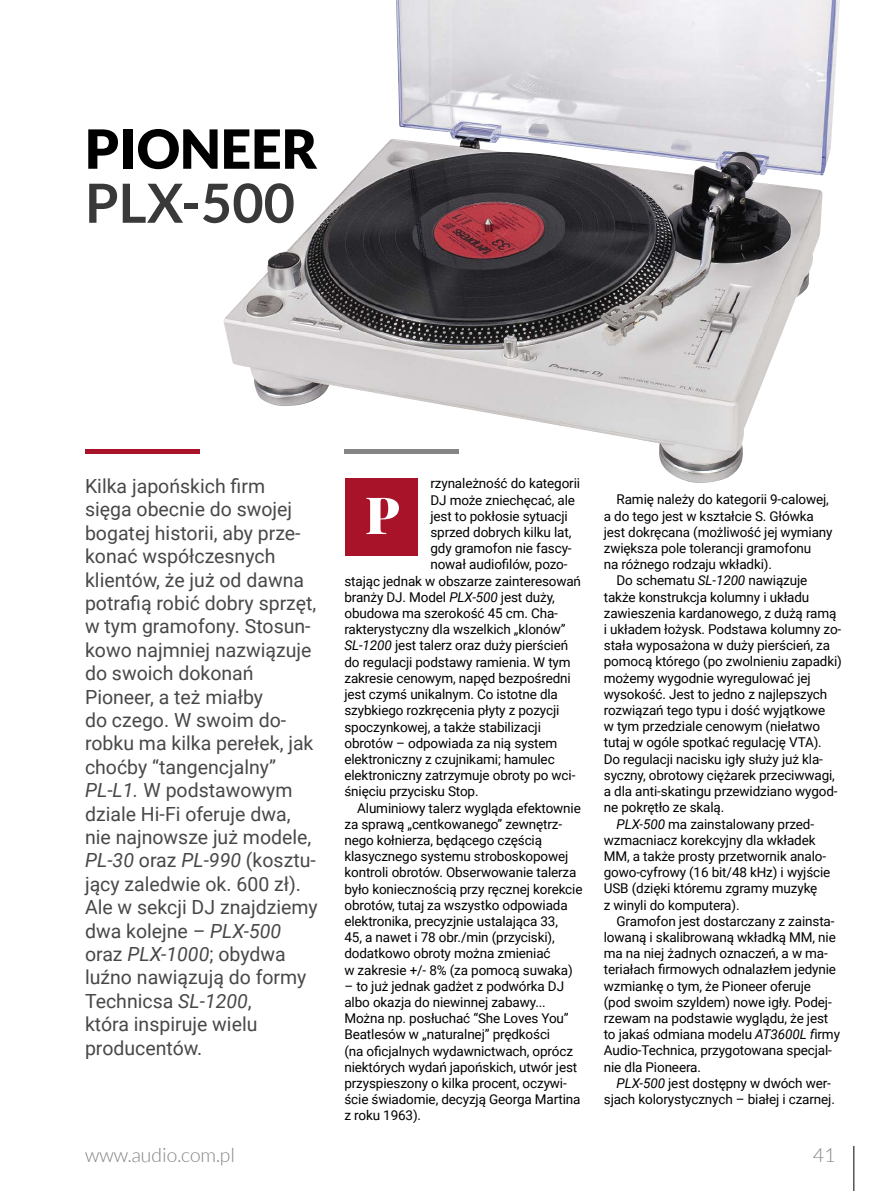
<style>
.page{position:relative;width:893px;height:1191px;background:#fff}
.page>*{position:absolute;margin:0;border:0;box-sizing:border-box;transform-origin:0 0}
.t1{font:900 54px "Lato";color:#000}
.t2{font:700 54px "Lato";color:#393939}
.t3{font:900 51.15px "Playfair Display";color:#fff}
.t4{font:19.5px/23.4px "Roboto";color:#484848}
.t5{font:300 19.5px "Lato";color:#858585}
.t6{font:13.5px/16.2px "Roboto";letter-spacing:-.01em;color:#000}
.s1{font-style:italic}
</style>
<div class="page">
<hr style="left:854px;top:1145px;width:1px;height:46px;background:#000">
<div style="left:85px;top:449px;width:114px;height:5px;background:#a9132a"></div>
<div style="left:345px;top:478px;width:73px;height:78px;background:#a9132a"></div>
<img style="left:223px;top:0;width:617px;height:483px">
<h1 class="t1" style="left:85px;top:117px;width:234px">PIONEER</h1>
<h1 class="t2" style="left:85px;top:172px;width:211px">PLX-500</h1>
<p class="t4" style="left:85px;top:473px;width:234px">Kilka japońskich firm<br>sięga obecnie do swojej bogatej historii, aby prze&shy;konać współczesnych klientów, że już od dawna potrafią robić dobry sprzęt, w tym gramofony. Stosun&shy;kowo najmniej nazwiązuje do swoich dokonań<br>Pioneer, a też miałby<br>do czego. W swoim do&shy;robku ma kilka perełek, jak choćby “tangencjalny”<br><span class="s1">PL-L1.</span> W podstawowym dziale Hi-Fi oferuje dwa, nie najnowsze już modele,<br><span class="s1">PL-30</span> oraz <span class="s1">PL-990</span> (kosztu&shy;jący zaledwie ok. 600 zł).<br>Ale w sekcji DJ znajdziemy dwa kolejne <span class="s1">– PLX-500 </span>oraz <span class="s1">PLX-1000</span>; obydwa luźno nawiązują do formy<br>Technicsa <span class="s1">SL-1200</span>,<br>która inspiruje wielu producentów.</p>
<p class="t6" style="left:430px;top:475px;width:151px">rzynależność do kategorii</p>
<p class="t6" style="left:430px;top:491px;width:146px">DJ może zniechęcać, ale</p>
<p class="t6" style="left:430px;top:507px;width:139px">jest to pokłosie sytuacji</p>
<p class="t6" style="left:430px;top:523px;width:142px">sprzed dobrych kilku lat,</p>
<p class="t6" style="left:430px;top:540px;width:143px">gdy gramofon nie fascy-</p>
<p class="t6" style="left:430px;top:556px;width:139px">nował audiofilów, pozo-</p>
<p class="t6" style="left:344px;top:572px;width:238px">stając jednak w obszarze zainteresowań</p>
<p class="t6" style="left:344px;top:588px;width:212px">branży DJ. Model <span class="s1">PLX-500</span> jest duży,</p>
<p class="t6" style="left:344px;top:604px;width:215px">obudowa ma szerokość 45 cm. Cha-</p>
<p class="t6" style="left:344px;top:621px;width:223px">rakterystyczny dla wszelkich „klonów”</p>
<p class="t6" style="left:344px;top:637px;width:225px"><span class="s1">SL-1200</span> jest talerz oraz duży pierścień</p>
<p class="t6" style="left:344px;top:653px;width:228px">do regulacji podstawy ramienia. W tym</p>
<p class="t6" style="left:344px;top:669px;width:228px">zakresie cenowym, napęd bezpośredni</p>
<p class="t6" style="left:344px;top:685px;width:215px">jest czymś unikalnym. Co istotne dla</p>
<p class="t6" style="left:344px;top:702px;width:216px">szybkiego rozkręcenia płyty z pozycji</p>
<p class="t6" style="left:344px;top:718px;width:198px">spoczynkowej, a także stabilizacji</p>
<p class="t6" style="left:344px;top:734px;width:214px">obrotów – odpowiada za nią system</p>
<p class="t6" style="left:344px;top:750px;width:212px">elektroniczny z czujnikami; hamulec</p>
<p class="t6" style="left:344px;top:766px;width:232px">elektroniczny zatrzymuje obroty po wci-</p>
<p class="t6" style="left:344px;top:783px;width:136px">śnięciu przycisku Stop.</p>
<p class="t6" style="left:357px;top:799px;width:225px">Aluminiowy talerz wygląda efektownie</p>
<p class="t6" style="left:344px;top:815px;width:219px">za sprawą „centkowanego” zewnętrz-</p>
<p class="t6" style="left:344px;top:831px;width:199px">nego kołnierza, będącego częścią</p>
<p class="t6" style="left:344px;top:847px;width:225px">klasycznego systemu stroboskopowej</p>
<p class="t6" style="left:344px;top:864px;width:234px">kontroli obrotów. Obserwowanie talerza</p>
<p class="t6" style="left:344px;top:880px;width:240px">było koniecznością przy ręcznej korekcie</p>
<p class="t6" style="left:344px;top:896px;width:225px">obrotów, tutaj za wszystko odpowiada</p>
<p class="t6" style="left:344px;top:912px;width:215px">elektronika, precyzjnie ustalająca 33,</p>
<p class="t6" style="left:344px;top:928px;width:212px">45, a nawet i 78 obr./min (przyciski),</p>
<p class="t6" style="left:344px;top:945px;width:208px">dodatkowo obroty można zmieniać</p>
<p class="t6" style="left:344px;top:961px;width:230px">w zakresie +/- 8% (za pomocą suwaka)</p>
<p class="t6" style="left:344px;top:977px;width:238px">– to już jednak gadżet z podwórka DJ albo okazja do niewinnej zabawy...<br>Można np. posłuchać “She Loves You” Beatlesów w „naturalnej” prędkości<br>(na oficjalnych wydawnictwach, oprócz niektórych wydań japońskich, utwór jest przyspieszony o kilka procent, oczywi&shy;ście świadomie, decyzją Georga Martina z roku 1963).</p>
<h2 class="t3" style="left:365px;top:482px;width:36px">P</h2>
<p class="t6" style="left:617px;top:491px;width:214px">Ramię należy do kategorii 9-calowej,</p>
<p class="t6" style="left:604px;top:507px;width:211px">a do tego jest w kształcie S. Główka</p>
<p class="t6" style="left:604px;top:523px;width:230px">jest dokręcana (możliwość jej wymiany</p>
<p class="t6" style="left:604px;top:539px;width:209px">zwiększa pole tolerancji gramofonu</p>
<p class="t6" style="left:604px;top:556px;width:170px">na różnego rodzaju wkładki).</p>
<p class="t6" style="left:617px;top:572px;width:192px">Do schematu <span class="s1">SL-1200</span> nawiązuje</p>
<p class="t6" style="left:604px;top:588px;width:207px">także konstrukcja kolumny i układu</p>
<p class="t6" style="left:604px;top:604px;width:234px">zawieszenia kardanowego, z dużą ramą</p>
<p class="t6" style="left:604px;top:620px;width:239px">i układem łożysk. Podstawa kolumny zo-</p>
<p class="t6" style="left:604px;top:637px;width:228px">stała wyposażona w duży pierścień, za</p>
<p class="t6" style="left:604px;top:653px;width:240px">pomocą którego (po zwolnieniu zapadki)</p>
<p class="t6" style="left:604px;top:669px;width:208px">możemy wygodnie wyregulować jej</p>
<p class="t6" style="left:604px;top:685px;width:225px">wysokość. Jest to jedno z najlepszych</p>
<p class="t6" style="left:604px;top:701px;width:223px">rozwiązań tego typu i dość wyjątkowe</p>
<p class="t6" style="left:604px;top:718px;width:218px">w tym przedziale cenowym (niełatwo</p>
<p class="t6" style="left:604px;top:734px;width:219px">tutaj w ogóle spotkać regulację VTA).</p>
<p class="t6" style="left:604px;top:750px;width:221px">Do regulacji nacisku igły służy już kla-</p>
<p class="t6" style="left:604px;top:766px;width:233px">syczny, obrotowy ciężarek przeciwwagi,</p>
<p class="t6" style="left:604px;top:782px;width:235px">a dla anti-skatingu przewidziano wygod-</p>
<p class="t6" style="left:604px;top:799px;width:122px">ne pokrętło ze skalą.</p>
<p class="t6" style="left:617px;top:815px;width:199px"><span class="s1">PLX-500</span> ma zainstalowany przed-</p>
<p class="t6" style="left:604px;top:831px;width:213px">wzmacniacz korekcyjny dla wkładek</p>
<p class="t6" style="left:604px;top:847px;width:224px">MM, a także prosty przetwornik analo-</p>
<p class="t6" style="left:604px;top:863px;width:228px">gowo-cyfrowy (16 bit/48 kHz) i wyjście</p>
<p class="t6" style="left:604px;top:880px;width:215px">USB (dzięki któremu zgramy muzykę</p>
<p class="t6" style="left:604px;top:896px;width:137px">z winyli do komputera).</p>
<p class="t6" style="left:617px;top:912px;width:219px">Gramofon jest dostarczany z zainsta-</p>
<p class="t6" style="left:604px;top:928px;width:233px">lowaną i skalibrowaną wkładką MM, nie</p>
<p class="t6" style="left:604px;top:944px;width:226px">ma na niej żadnych oznaczeń, a w ma-</p>
<p class="t6" style="left:604px;top:961px;width:234px">teriałach firmowych odnalazłem jedynie</p>
<p class="t6" style="left:604px;top:977px;width:209px">wzmiankę o tym, że Pioneer oferuje</p>
<p class="t6" style="left:604px;top:993px;width:229px">(pod swoim szyldem) nowe igły. Podej-</p>
<p class="t6" style="left:604px;top:1009px;width:226px">rzewam na podstawie wyglądu, że jest</p>
<p class="t6" style="left:604px;top:1025px;width:238px">to jakaś odmiana modelu <span class="s1">AT3600L f</span>irmy</p>
<p class="t6" style="left:604px;top:1042px;width:230px">Audio-Technica, przygotowana specjal-</p>
<p class="t6" style="left:604px;top:1058px;width:99px">nie dla Pioneera.</p>
<p class="t6" style="left:617px;top:1074px;width:216px"><span class="s1">PLX-500</span> jest dostępny w dwóch wer-</p>
<p class="t6" style="left:604px;top:1090px;width:233px">sjach kolorystycznych – białej i czarnej.</p>
<h3 class="t5" style="left:85px;top:1144px;width:151px">www.audio.com.pl</h3>
<h3 class="t5" style="left:813px;top:1144px;width:24px">41</h3>
</div>
